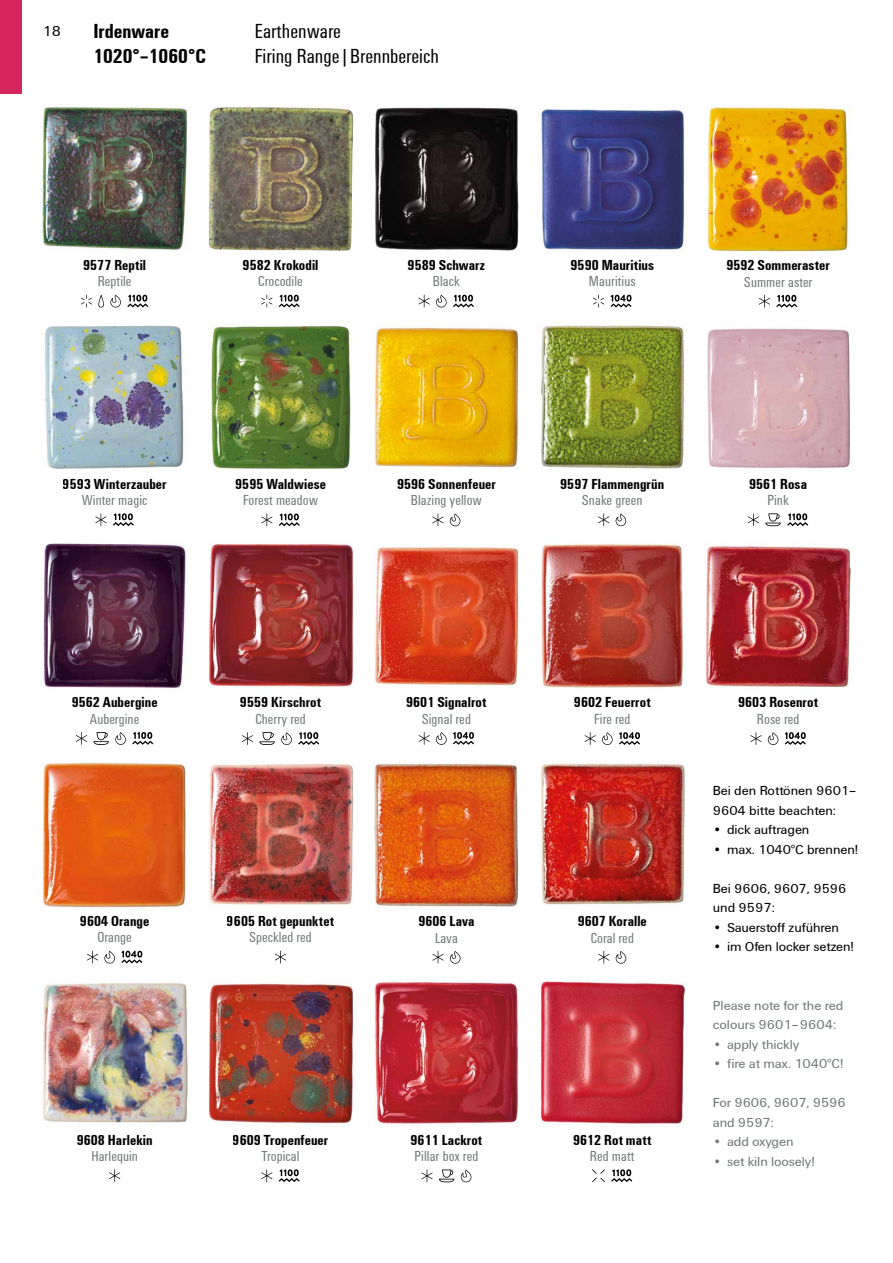
<style>
.page{position:relative;width:893px;height:1263px;background:#fff}
.page>*{position:absolute;margin:0;border:0;box-sizing:border-box;transform-origin:0 0}
.t1{font:21px/25.5px "Weidmueller Condensed";color:#000}
.t2{font:700 21px/25.2px "Weidmueller Condensed";color:#000}
.t3{font:700 15px "Weidmueller Condensed";letter-spacing:.005em;color:#000}
.t4{font:15px "Weidmueller Condensed";letter-spacing:.005em;color:#727777}
.t5{font:15px "Weidmueller";color:#000}
.t6{font:13.5px/19.5px "Weidmueller";letter-spacing:-.005em;color:#000}
.t7{font:13.5px/19.5px "Weidmueller";letter-spacing:-.005em;color:#727777}
</style>
<div class="page">
<img style="left:43px;top:325px;width:141px;height:145px">
<svg style="left:95px;top:513px;width:12px;height:13px"></svg>
<svg style="left:113px;top:513px;width:21px;height:13px"></svg>
<img style="left:209px;top:763px;width:144px;height:143px">
<svg style="left:275px;top:951px;width:11px;height:12px"></svg>
<img style="left:209px;top:981px;width:144px;height:143px">
<svg style="left:261px;top:1169px;width:11px;height:13px"></svg>
<svg style="left:279px;top:1169px;width:21px;height:13px"></svg>
<img style="left:43px;top:763px;width:143px;height:144px">
<svg style="left:87px;top:951px;width:11px;height:12px"></svg>
<svg style="left:104px;top:951px;width:38px;height:12px"></svg>
<img style="left:540px;top:763px;width:145px;height:142px">
<svg style="left:598px;top:951px;width:11px;height:13px"></svg>
<svg style="left:616px;top:951px;width:11px;height:13px"></svg>
<img style="left:374px;top:763px;width:145px;height:144px">
<svg style="left:432px;top:951px;width:12px;height:13px"></svg>
<svg style="left:450px;top:951px;width:11px;height:13px"></svg>
<img style="left:43px;top:981px;width:144px;height:144px">
<svg style="left:109px;top:1169px;width:11px;height:13px"></svg>
<img style="left:374px;top:981px;width:145px;height:145px">
<svg style="left:421px;top:1169px;width:12px;height:13px"></svg>
<svg style="left:439px;top:1169px;width:15px;height:13px"></svg>
<svg style="left:461px;top:1169px;width:11px;height:13px"></svg>
<img style="left:540px;top:981px;width:145px;height:145px">
<svg style="left:592px;top:1169px;width:13px;height:13px"></svg>
<svg style="left:611px;top:1169px;width:21px;height:13px"></svg>
<img style="left:706px;top:545px;width:144px;height:143px">
<svg style="left:750px;top:732px;width:12px;height:13px"></svg>
<svg style="left:768px;top:732px;width:11px;height:13px"></svg>
<svg style="left:785px;top:732px;width:21px;height:13px"></svg>
<img style="left:540px;top:544px;width:143px;height:144px">
<svg style="left:585px;top:732px;width:11px;height:13px"></svg>
<svg style="left:602px;top:732px;width:11px;height:13px"></svg>
<svg style="left:619px;top:732px;width:21px;height:13px"></svg>
<img style="left:374px;top:547px;width:145px;height:139px">
<svg style="left:419px;top:732px;width:11px;height:13px"></svg>
<svg style="left:436px;top:732px;width:11px;height:13px"></svg>
<svg style="left:453px;top:732px;width:21px;height:13px"></svg>
<img style="left:706px;top:107px;width:144px;height:144px">
<svg style="left:759px;top:295px;width:11px;height:13px"></svg>
<svg style="left:776px;top:295px;width:21px;height:13px"></svg>
<img style="left:374px;top:325px;width:145px;height:144px">
<svg style="left:432px;top:513px;width:12px;height:13px"></svg>
<svg style="left:450px;top:513px;width:11px;height:13px"></svg>
<img style="left:208px;top:325px;width:143px;height:145px">
<svg style="left:261px;top:513px;width:11px;height:13px"></svg>
<svg style="left:279px;top:513px;width:21px;height:13px"></svg>
<img style="left:540px;top:325px;width:145px;height:144px">
<svg style="left:598px;top:513px;width:11px;height:13px"></svg>
<svg style="left:616px;top:513px;width:11px;height:13px"></svg>
<div style="left:0;top:0;width:21px;height:93px;background:#d72560"></div>
<img style="left:208px;top:544px;width:145px;height:143px">
<svg style="left:242px;top:732px;width:11px;height:13px"></svg>
<svg style="left:259px;top:732px;width:16px;height:13px"></svg>
<svg style="left:281px;top:732px;width:38px;height:13px"></svg>
<img style="left:540px;top:109px;width:144px;height:141px">
<svg style="left:593px;top:295px;width:11px;height:12px"></svg>
<svg style="left:610px;top:295px;width:22px;height:12px"></svg>
<img style="left:375px;top:107px;width:144px;height:144px">
<svg style="left:418px;top:295px;width:12px;height:12px"></svg>
<svg style="left:436px;top:295px;width:11px;height:12px"></svg>
<svg style="left:453px;top:295px;width:21px;height:12px"></svg>
<img style="left:208px;top:107px;width:145px;height:144px">
<svg style="left:261px;top:295px;width:11px;height:12px"></svg>
<svg style="left:279px;top:295px;width:21px;height:12px"></svg>
<img style="left:43px;top:544px;width:143px;height:144px">
<svg style="left:76px;top:732px;width:11px;height:13px"></svg>
<svg style="left:93px;top:732px;width:16px;height:13px"></svg>
<svg style="left:115px;top:732px;width:38px;height:13px"></svg>
<img style="left:707px;top:328px;width:143px;height:140px">
<svg style="left:748px;top:513px;width:11px;height:13px"></svg>
<svg style="left:765px;top:513px;width:16px;height:13px"></svg>
<svg style="left:787px;top:513px;width:21px;height:13px"></svg>
<img style="left:43px;top:107px;width:144px;height:143px">
<svg style="left:81px;top:295px;width:11px;height:12px"></svg>
<svg style="left:98px;top:295px;width:6px;height:12px"></svg>
<svg style="left:110px;top:295px;width:38px;height:12px"></svg>
<p class="t5" style="left:43px;top:21px;width:20px">18</p>
<h1 class="t2" style="left:93px;top:18px;width:114px">Irdenware<br>1020°–1060°C</h1>
<h1 class="t1" style="left:255px;top:17px;width:186px">Earthenware<br>Firing Range|Brennbereich</h1>
<p class="t3" style="left:83px;top:254px;width:64px">9577 Reptil</p>
<p class="t4" style="left:98px;top:272px;width:35px">Reptile</p>
<p class="t3" style="left:243px;top:254px;width:77px">9582 Krokodil</p>
<p class="t4" style="left:258px;top:272px;width:46px">Crocodile</p>
<p class="t3" style="left:408px;top:254px;width:79px">9589 Schwarz</p>
<p class="t4" style="left:433px;top:272px;width:28px">Black</p>
<p class="t3" style="left:570px;top:254px;width:85px">9590 Mauritius</p>
<p class="t4" style="left:589px;top:272px;width:48px">Mauritius</p>
<p class="t3" style="left:726px;top:254px;width:105px">9592 Sommeraster</p>
<p class="t4" style="left:744px;top:272px;width:70px">Summer aster</p>
<p class="t3" style="left:63px;top:473px;width:105px">9593 Winterzauber</p>
<p class="t4" style="left:82px;top:490px;width:67px">Winter magic</p>
<p class="t3" style="left:235px;top:473px;width:92px">9595 Waldwiese</p>
<p class="t4" style="left:243px;top:491px;width:76px">Forest meadow</p>
<p class="t3" style="left:397px;top:473px;width:100px">9596 Sonnenfeuer</p>
<p class="t4" style="left:411px;top:491px;width:73px">Blazing yellow</p>
<p class="t3" style="left:560px;top:473px;width:106px">9597 Flammengrün</p>
<p class="t4" style="left:582px;top:490px;width:62px">Snake green</p>
<p class="t3" style="left:749px;top:473px;width:60px">9561 Rosa</p>
<p class="t4" style="left:767px;top:490px;width:23px">Pink</p>
<p class="t3" style="left:72px;top:692px;width:87px">9562 Aubergine</p>
<p class="t4" style="left:90px;top:709px;width:51px">Aubergine</p>
<p class="t3" style="left:240px;top:692px;width:83px">9559 Kirschrot</p>
<p class="t4" style="left:255px;top:709px;width:52px">Cherry red</p>
<p class="t3" style="left:406px;top:692px;width:82px">9601 Signalrot</p>
<p class="t4" style="left:422px;top:709px;width:51px">Signal red</p>
<p class="t3" style="left:574px;top:692px;width:78px">9602 Feuerrot</p>
<p class="t4" style="left:594px;top:709px;width:38px">Fire red</p>
<p class="t3" style="left:738px;top:692px;width:81px">9603 Rosenrot</p>
<p class="t4" style="left:757px;top:709px;width:44px">Rose red</p>
<p class="t3" style="left:80px;top:910px;width:71px">9604 Orange</p>
<p class="t4" style="left:97px;top:928px;width:36px">Orange</p>
<p class="t3" style="left:227px;top:910px;width:109px">9605 Rot gepunktet</p>
<p class="t4" style="left:249px;top:928px;width:64px">Speckled red</p>
<p class="t3" style="left:418px;top:910px;width:58px">9606 Lava</p>
<p class="t4" style="left:435px;top:928px;width:24px">Lava</p>
<p class="t3" style="left:578px;top:910px;width:71px">9607 Koralle</p>
<p class="t4" style="left:591px;top:928px;width:45px">Coral red</p>
<p class="t6" style="left:713px;top:780px;width:145px">Bei den Rottönen 9601–<br>9604 bitte beachten:</p>
<p class="t6" style="left:713px;top:819px;width:98px">• dick auftragen</p>
<p class="t6" style="left:713px;top:839px;width:147px">• max. 1040°C brennen!</p>
<p class="t6" style="left:713px;top:878px;width:135px">Bei 9606, 9607, 9596 und 9597:</p>
<p class="t6" style="left:713px;top:917px;width:128px">• Sauerstoff zuführen</p>
<p class="t6" style="left:713px;top:936px;width:143px">• im Ofen locker setzen!</p>
<p class="t3" style="left:77px;top:1129px;width:78px">9608 Harlekin</p>
<p class="t4" style="left:91px;top:1146px;width:48px">Harlequin</p>
<p class="t3" style="left:233px;top:1129px;width:97px">9609 Tropenfeuer</p>
<p class="t4" style="left:261px;top:1146px;width:40px">Tropical</p>
<p class="t3" style="left:410px;top:1129px;width:73px">9611 Lackrot</p>
<p class="t4" style="left:415px;top:1146px;width:65px">Pillar box red</p>
<p class="t3" style="left:573px;top:1129px;width:80px">9612 Rot matt</p>
<p class="t4" style="left:590px;top:1146px;width:46px">Red matt</p>
<p class="t7" style="left:713px;top:995px;width:132px">Please note for the red colours 9601–9604:</p>
<p class="t7" style="left:713px;top:1034px;width:88px">• apply thickly</p>
<p class="t7" style="left:713px;top:1053px;width:132px">• fire at max. 1040°C!</p>
<p class="t7" style="left:713px;top:1092px;width:134px">For 9606, 9607, 9596 and 9597:</p>
<p class="t7" style="left:713px;top:1131px;width:82px">• add oxygen</p>
<p class="t7" style="left:713px;top:1151px;width:103px">• set kiln loosely!</p>
</div>
